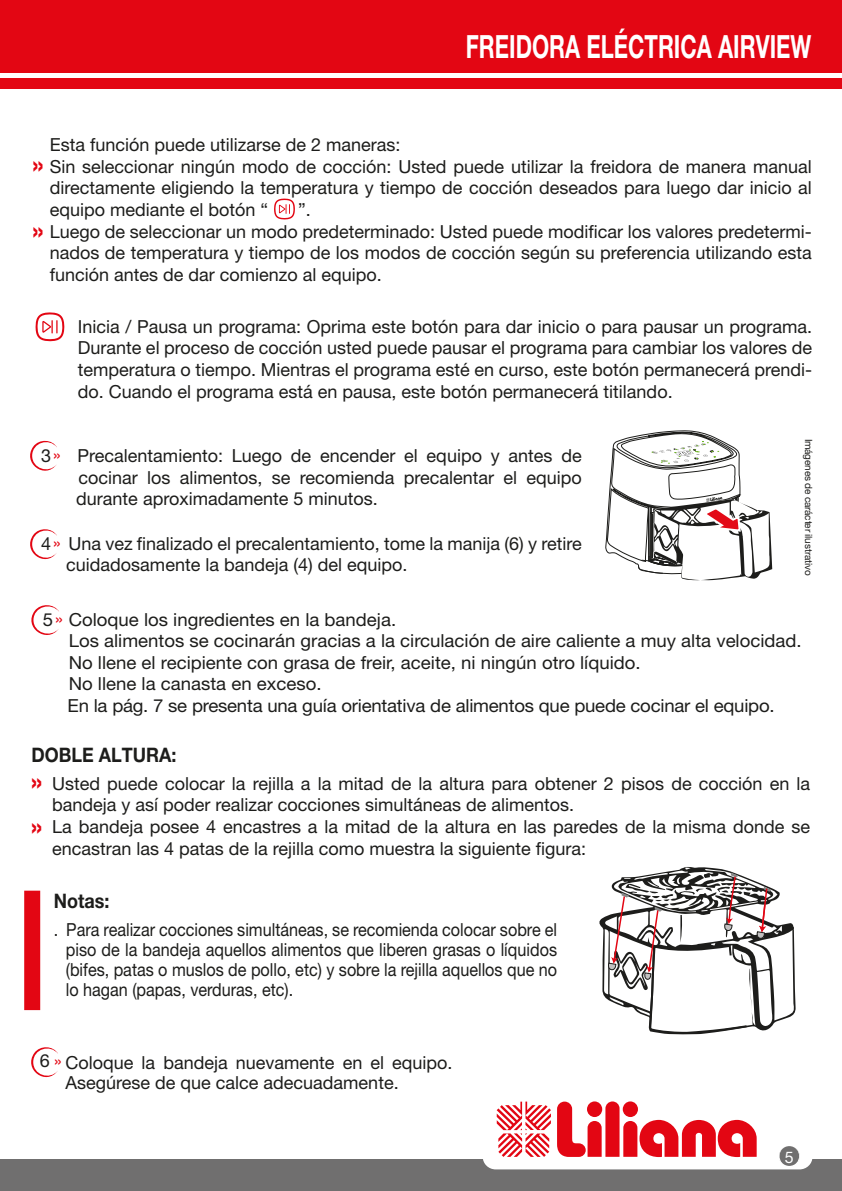
<style>
.page{position:relative;width:842px;height:1191px;background:#fff}
.page>*{position:absolute;margin:0;border:0;box-sizing:border-box;transform-origin:0 0}
.t1{font:700 32px "Helvetica Neue LT Std";color:#fff;scale:.69 1}
.t2{font:700 28px "Helvetica Neue";color:#e30613;scale:.9 1}
.t3{font:700 20px "Helvetica Neue";color:#1d1d1b;scale:.9 1}
.t4{font:18px/21.6px "Helvetica Neue";color:#1d1d1b}
.t5{font:18px/20px "Helvetica Neue";color:#1d1d1b;text-align:justify;scale:.9 1}
.t6{font:18px "Helvetica Neue";color:#e30613;scale:.93 1}
.t7{font:18px "Helvetica Neue";color:#e30613;scale:.9 1}
.t8{font:16px "Helvetica Neue";color:#fff}
.t9{font:10px "Helvetica Neue";letter-spacing:-.02em;color:#1d1d1b}
.s1{color:#e30613}
</style>
<div class="page">
<svg style="left:31px;top:1047px;width:27px;height:31px"></svg>
<svg style="left:31px;top:605px;width:28px;height:30px"></svg>
<svg style="left:30px;top:440px;width:27px;height:31px"></svg>
<svg style="left:30px;top:529px;width:27px;height:31px"></svg>
<div style="left:0;top:1159px;width:842px;height:32px;background:#706f6f"></div>
<div style="left:0;top:0;width:842px;height:73px;background:#e30613"></div>
<div style="left:0;top:78px;width:842px;height:11px;background:#e30613"></div>
<div style="left:483px;top:1144px;width:329px;height:25px;background:#fff;border-radius:13px"></div>
<svg style="left:557px;top:1101px;width:200px;height:56px"></svg>
<svg style="left:497px;top:1101px;width:54px;height:55px"></svg>
<svg style="left:779px;top:1146px;width:21px;height:20px"></svg>
<svg style="left:599px;top:866px;width:197px;height:168px"></svg>
<div style="left:24px;top:890px;width:16px;height:120px;background:#e30613"></div>
<svg style="left:274px;top:199px;width:21px;height:20px"></svg>
<svg style="left:36px;top:312px;width:28px;height:29px"></svg>
<svg style="left:605px;top:430px;width:167px;height:151px"></svg>
<h1 class="t1" style="left:466px;top:27px;width:502px">FREIDORA ELÉCTRICA AIRVIEW</h1>
<p class="t4" style="left:50px;top:134px;width:764px">Esta función puede utilizarse de 2 maneras:<br>Sin seleccionar ningún modo de cocción: Usted puede utilizar la freidora de manera manual directamente eligiendo la temperatura y tiempo de cocción deseados para luego dar inicio al equipo mediante el botón “</p>
<h2 class="t2" style="left:32px;top:147px;width:14px">»</h2>
<p class="t4" style="left:50px;top:198px;width:764px;text-indent:248px">”.<br>Luego de seleccionar un modo predeterminado: Usted puede modificar los valores predetermi&shy;nados de temperatura y tiempo de los modos de cocción según su preferencia utilizando esta función antes de dar comienzo al equipo.</p>
<p class="t4" style="left:78px;top:315px;width:736px;text-align:justify">Inicia / Pausa un programa: Oprima este botón para dar inicio o para pausar un programa.<br>Durante el proceso de cocción usted puede pausar el programa para cambiar los valores de temperatura o tiempo. Mientras el programa esté en curso, este botón permanecerá prendi&shy;do. Cuando el programa está en pausa, este botón permanecerá titilando.</p>
<p class="t9" style="left:814px;top:438px;width:138px;rotate:90deg">Imágenes de carácter ilustrativo</p>
<h2 class="t2" style="left:32px;top:213px;width:14px">»</h2>
<p class="t4" style="left:76px;top:444px;width:507px;text-align:justify">Precalentamiento: Luego de encender el equipo y antes de cocinar los alimentos, se recomienda precalentar el equipo durante aproximadamente 5 minutos.</p>
<p class="t4" style="left:41px;top:444px;width:21px">3<span class="s1">»</span></p>
<p class="t4" style="left:41px;top:532px;width:542px">4 Una vez finalizado el precalentamiento, tome la manija (6) y retire</p>
<p class="t7" style="left:53px;top:532px;width:10px">»</p>
<p class="t4" style="left:66px;top:554px;width:343px">cuidadosamente la bandeja (4) del equipo.</p>
<p class="t4" style="left:43px;top:608px;width:355px">5 Coloque los ingredientes en la bandeja.</p>
<p class="t6" style="left:55px;top:608px;width:10px">»</p>
<p class="t4" style="left:68px;top:629px;width:736px">Los alimentos se cocinarán gracias a la circulación de aire caliente a muy alta velocidad.<br>No llene el recipiente con grasa de freir, aceite, ni ningún otro líquido.<br>No llene la canasta en exceso.<br>En la pág. 7 se presenta una guía orientativa de alimentos que puede cocinar el equipo.</p>
<p class="t3" style="left:32px;top:742px;width:163px">DOBLE ALTURA:</p>
<h2 class="t2" style="left:31px;top:764px;width:14px">»</h2>
<h2 class="t2" style="left:31px;top:808px;width:14px">»</h2>
<p class="t4" style="left:52px;top:772px;width:759px">Usted puede colocar la rejilla a la mitad de la altura para obtener 2 pisos de cocción en la bandeja y así poder realizar cocciones simultáneas de alimentos.<br>La bandeja posee 4 encastres a la mitad de la altura en las paredes de la misma donde se encastran las 4 patas de la rejilla como muestra la siguiente figura:</p>
<p class="t3" style="left:54px;top:888px;width:63px">Notas:</p>
<p class="t5" style="left:66px;top:919px;width:547px;text-indent:-12px">. Para realizar cocciones simultáneas, se recomienda colocar sobre el piso de la bandeja aquellos alimentos que liberen grasas o líquidos (bifes, patas o muslos de pollo, etc) y sobre la rejilla aquellos que no lo hagan (papas, verduras, etc).</p>
<p class="t4" style="left:66px;top:1052px;width:389px;line-height:20px;text-indent:-26px">6 <span class="s1">»</span> Coloque la bandeja nuevamente en el equipo.<br>Asegúrese de que calce adecuadamente.</p>
<p class="t8" style="left:785px;top:1147px;width:10px">5</p>
</div>
